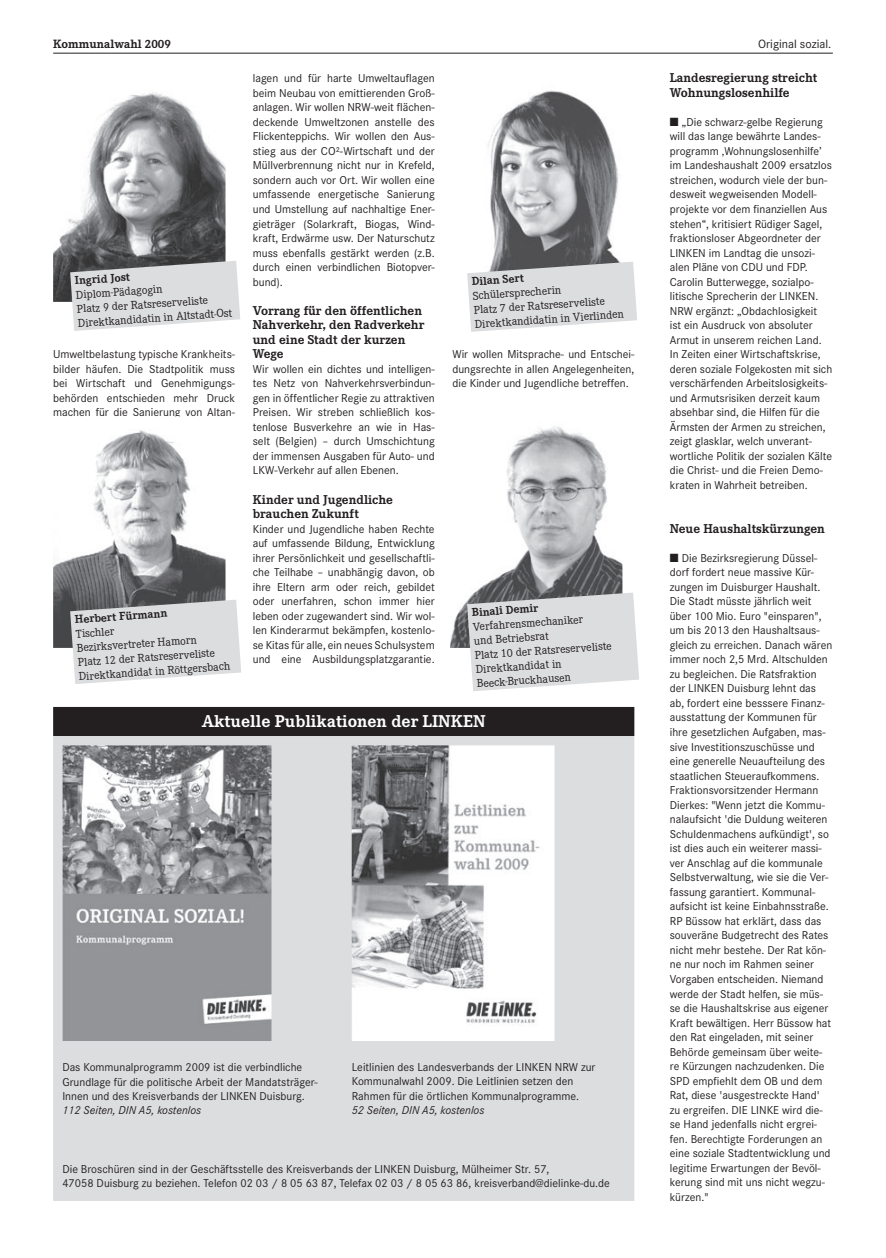
<style>
.page{position:relative;width:886px;height:1258px;background:#fff}
.page>*{position:absolute;margin:0;border:0;box-sizing:border-box;transform-origin:0 0}
.t1{font:700 17.88px "Corporate E";color:#fff}
.t2{font:700 13.38px/14.5px "Corporate E";color:#231f20}
.t3{font:700 12.5px "Corporate E";color:#231f20}
.t4{font:12.5px "Corporate S";color:#231f20}
.t5{font:11.88px/14.5px "Corporate S";color:#231f20;text-align:justify}
.t6{font:11.88px/14.2px "Corporate E";color:#231f20}
.t7{font:italic 11.88px "Corporate S";color:#231f20}
.t8{font:700 11.88px "Corporate E";color:#231f20}
</style>
<div class="page">
<hr style="left:53px;top:53px;width:780px;height:1px;background:#231f20">
<img style="left:487px;top:90px;width:133px;height:172px">
<svg style="left:467px;top:262px;width:170px;height:70px;background:#d9d9db"></svg>
<img style="left:53px;top:92px;width:172px;height:210px">
<svg style="left:70px;top:261px;width:170px;height:70px;background:#d2d3d5"></svg>
<img style="left:450px;top:426px;width:172px;height:222px">
<svg style="left:467px;top:593px;width:172px;height:98px;background:#d6d7d9"></svg>
<img style="left:53px;top:430px;width:172px;height:218px">
<svg style="left:70px;top:600px;width:171px;height:84px;background:#d5d6d8"></svg>
<div style="left:53px;top:736px;width:581px;height:465px;background:#dcdddf"></div>
<div style="left:53px;top:707px;width:581px;height:29px;background:#231f20"></div>
<img style="left:62px;top:745px;width:209px;height:296px">
<img style="left:351px;top:745px;width:203px;height:296px">
<p class="t3" style="left:53px;top:37px;width:119px">Kommunalwahl 2009</p>
<p class="t4" style="left:758px;top:37px;width:75px">Original sozial.</p>
<p class="t5" style="left:253px;top:71px;width:183px">lagen und für harte Umweltauflagen beim Neubau von emittierenden Groß&shy;anlagen. Wir wollen NRW-weit flächen&shy;deckende Umweltzonen anstelle des Flickenteppichs. Wir wollen den Aus&shy;stieg aus der CO²-Wirtschaft und der Müllverbrennung nicht nur in Krefeld, sondern auch vor Ort. Wir wollen eine umfassende energetische Sanierung und Umstellung auf nachhaltige Ener&shy;gieträger (Solarkraft, Biogas, Wind&shy;kraft, Erdwärme usw. Der Naturschutz muss ebenfalls gestärkt werden (z.B. durch einen verbindlichen Biotopver&shy;bund).</p>
<p class="t2" style="left:253px;top:303px;width:173px">Vorrang für den öffentlichen<br>Nahverkehr, den Radverkehr und eine Stadt der kurzen<br>Wege</p>
<p class="t5" style="left:253px;top:362px;width:183px">Wir wollen ein dichtes und intelligen&shy;tes Netz von Nahverkehrsverbindun&shy;gen in öffentlicher Regie zu attraktiven Preisen. Wir streben schließlich kos&shy;tenlose Busverkehre an wie in Has&shy;selt (Belgien) – durch Umschichtung der immensen Ausgaben für Auto- und LKW-Verkehr auf allen Ebenen.</p>
<p class="t2" style="left:253px;top:492px;width:142px">Kinder und Jugendliche brauchen Zukunft</p>
<p class="t5" style="left:253px;top:521px;width:183px">Kinder und Jugendliche haben Rechte auf umfassende Bildung, Entwicklung ihrer Persönlichkeit und gesellschaftli&shy;che Teilhabe – unabhängig davon, ob ihre Eltern arm oder reich, gebildet oder unerfahren, schon immer hier leben oder zugewandert sind. Wir wol&shy;len Kinderarmut bekämpfen, kostenlo&shy;se Kitas für alle, ein neues Schulsystem und eine Ausbildungsplatzgarantie.</p>
<p class="t8" style="left:75px;top:274px;width:57px;rotate:-4deg">Ingrid Jost</p>
<p class="t6" style="left:76px;top:288px;width:156px;rotate:-4deg">Diplom-Pädagogin<br>Platz 9 der Ratsreserveliste<br>Direktkandidatin in Altstadt-Ost</p>
<p class="t8" style="left:471px;top:275px;width:53px;rotate:-4deg">Dilan Sert</p>
<p class="t6" style="left:472px;top:289px;width:151px;rotate:-4deg">Schülersprecherin<br>Platz 7 der Ratsreserveliste<br>Direktkandidatin in Vierlinden</p>
<p class="t5" style="left:53px;top:347px;width:183px">Umweltbelastung typische Krankheits&shy;bilder häufen. Die Stadtpolitik muss bei Wirtschaft und Genehmigungs&shy;behörden entschieden mehr Druck machen für die Sanierung von Altan-</p>
<p class="t5" style="left:452px;top:347px;width:183px">Wir wollen Mitsprache- und Entschei&shy;dungsrechte in allen Angelegenheiten, die Kinder und Jugendliche betreffen.</p>
<p class="t8" style="left:471px;top:606px;width:68px;rotate:-4deg">Binali Demir</p>
<p class="t6" style="left:472px;top:620px;width:139px;rotate:-4deg">Verfahrensmechaniker<br>und Betriebsrat<br>Platz 10 der Ratsreserveliste<br>Direktkandidat in<br>Beeck-Bruckhausen</p>
<p class="t8" style="left:75px;top:613px;width:94px;rotate:-4deg">Herbert Fürmann</p>
<p class="t6" style="left:76px;top:627px;width:153px;rotate:-4deg">Tischler<br>Bezirksvertreter Hamorn<br>Platz 12 der Ratsreserveliste<br>Direktkandidat in Röttgersbach</p>
<h1 class="t1" style="left:202px;top:711px;width:285px">Aktuelle Publikationen der LINKEN</h1>
<p class="t5" style="left:62px;top:1060px;width:257px;text-align:left">Das Kommunalprogramm 2009 ist die verbindliche<br>Grundlage für die politische Arbeit der Mandatsträger-<br>Innen und des Kreisverbands der LINKEN Duisburg.</p>
<p class="t7" style="left:62px;top:1103px;width:140px">112 Seiten, DIN A5, kostenlos</p>
<p class="t5" style="left:352px;top:1060px;width:245px;text-align:left">Leitlinien des Landesverbands der LINKEN NRW zur<br>Kommunalwahl 2009. Die Leitlinien setzen den<br>Rahmen für die örtlichen Kommunalprogramme.</p>
<p class="t7" style="left:352px;top:1103px;width:134px">52 Seiten, DIN A5, kostenlos</p>
<p class="t5" style="left:62px;top:1162px;width:549px">Die Broschüren sind in der Geschäftsstelle des Kreisverbands der LINKEN Duisburg, Mülheimer Str. 57,<br>47058 Duisburg zu beziehen. Telefon 02 03 / 8 05 63 87, Telefax 02 03 / 8 05 63 86, kreisverband@dielinke-du.de</p>
<p class="t2" style="left:670px;top:71px;width:149px">Landesregierung streicht<br>Wohnungslosenhilfe</p>
<p class="t5" style="left:670px;top:115px;width:164px;text-align:left">■ „Die schwarz-gelbe Regierung will das lange bewährte Landes&shy;programm ‚Wohnungslosenhilfe’ im Landeshaushalt 2009 ersatzlos streichen, wodurch viele der bun&shy;desweit wegweisenden Modell&shy;projekte vor dem finanziellen Aus stehen“, kritisiert Rüdiger Sagel, fraktionsloser Abgeordneter der<br>LINKEN im Landtag die unsozi&shy;alen Pläne von CDU und FDP.<br>Carolin Butterwegge, sozialpo&shy;litische Sprecherin der LINKEN.<br>NRW ergänzt: „Obdachlosigkeit<br>ist ein Ausdruck von absoluter<br>Armut in unserem reichen Land.<br>In Zeiten einer Wirtschaftskrise, deren soziale Folgekosten mit sich verschärfenden Arbeitslosigkeits&shy;und Armutsrisiken derzeit kaum absehbar sind, die Hilfen für die<br>Ärmsten der Armen zu streichen, zeigt glasklar, welch unverant&shy;wortliche Politik der sozialen Kälte die Christ- und die Freien Demo&shy;kraten in Wahrheit betreiben.</p>
<p class="t2" style="left:670px;top:521px;width:157px">Neue Haushaltskürzungen</p>
<p class="t5" style="left:670px;top:551px;width:164px;text-align:left">■ Die Bezirksregierung Düssel&shy;dorf fordert neue massive Kür&shy;zungen im Duisburger Haushalt.<br>Die Stadt müsste jährlich weit über 100 Mio. Euro "einsparen", um bis 2013 den Haushaltsaus&shy;gleich zu erreichen. Danach wären immer noch 2,5 Mrd. Altschulden zu begleichen. Die Ratsfraktion der LINKEN Duisburg lehnt das ab, fordert eine besssere Finanz&shy;ausstattung der Kommunen für ihre gesetzlichen Aufgaben, mas&shy;sive Investitionszuschüsse und eine generelle Neuaufteilung des staatlichen Steueraufkommens.<br>Fraktionsvorsitzender Hermann<br>Dierkes: "Wenn jetzt die Kommu&shy;nalaufsicht 'die Duldung weiteren<br>Schuldenmachens aufkündigt', so ist dies auch ein weiterer massi&shy;ver Anschlag auf die kommunale<br>Selbstverwaltung, wie sie die Ver&shy;fassung garantiert. Kommunal&shy;aufsicht ist keine Einbahnsstraße.<br>RP Büssow hat erklärt, dass das souveräne Budgetrecht des Rates nicht mehr bestehe. Der Rat kön&shy;ne nur noch im Rahmen seiner<br>Vorgaben entscheiden. Niemand werde der Stadt helfen, sie müs&shy;se die Haushaltskrise aus eigener<br>Kraft bewältigen. Herr Büssow hat den Rat eingeladen, mit seiner<br>Behörde gemeinsam über weite&shy;re Kürzungen nachzudenken. Die<br>SPD empfiehlt dem OB und dem<br>Rat, diese 'ausgestreckte Hand' zu ergreifen. DIE LINKE wird die&shy;se Hand jedenfalls nicht ergrei&shy;fen. Berechtigte Forderungen an eine soziale Stadtentwicklung und legitime Erwartungen der Bevöl&shy;kerung sind mit uns nicht wegzu&shy;kürzen."</p>
</div>
